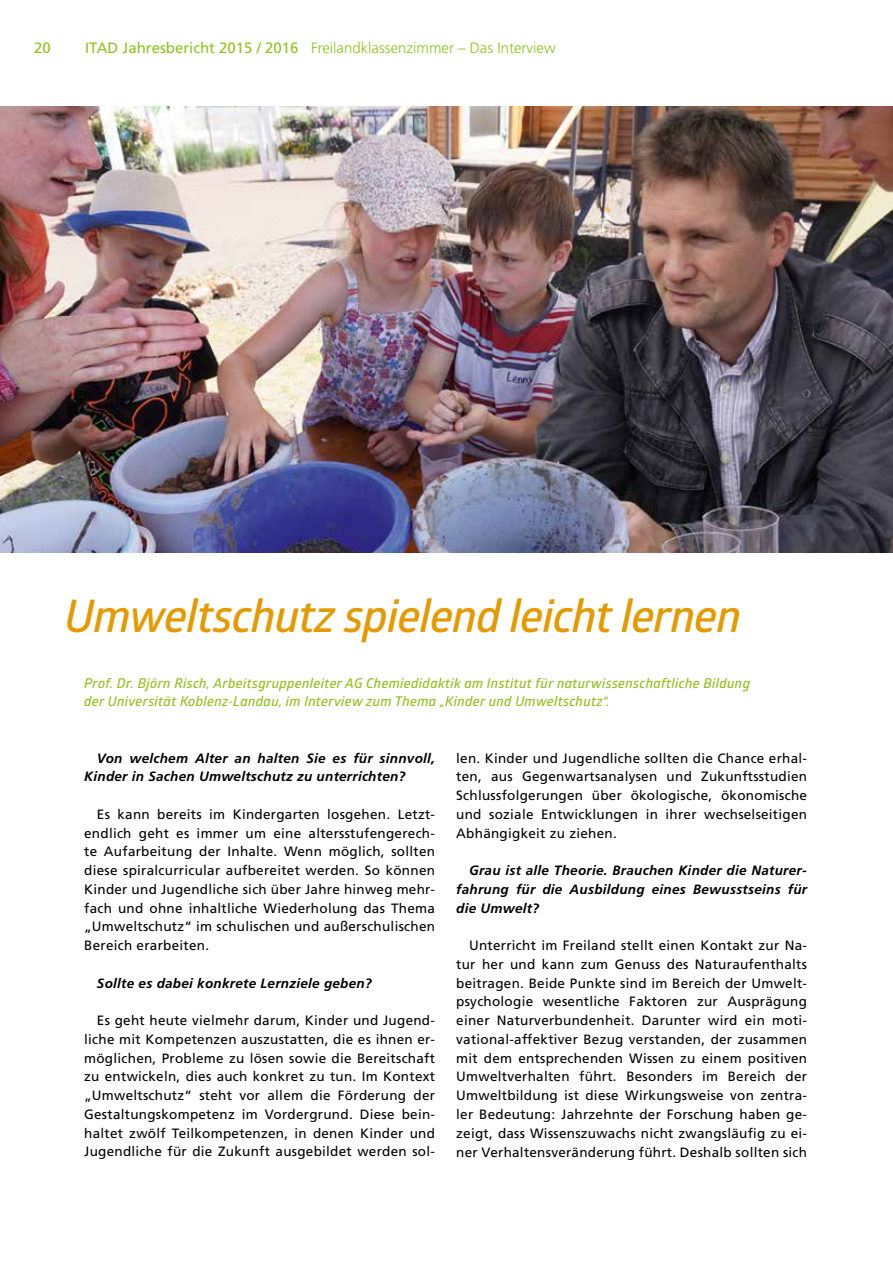
<style>
.page{position:relative;width:893px;height:1263px;background:#fff}
.page>*{position:absolute;margin:0;border:0;box-sizing:border-box;transform-origin:0 0}
.t1{font:italic 600 45px "Glober";letter-spacing:-.02em;color:#e49a00}
.t2{font:300 15px "Frutiger LT";color:#94c11c}
.t3{font:15px "Frutiger LT";color:#94c11c}
.t4{font:13.5px/18.8px "Frutiger LT";letter-spacing:.02em;color:#000;text-align:justify}
.t5{font:italic 700 13.5px/18.8px "Frutiger LT";letter-spacing:.02em;color:#000}
.t6{font:italic 600 13.5px/18.8px "Glober";letter-spacing:.02em;color:#94c11c}
.s1{font-weight:400}
</style>
<div class="page">
<img style="left:0;top:106px;width:893px;height:447px">
<p class="t3" style="left:34px;top:39px;width:18px">20</p>
<p class="t2" style="left:85px;top:39px;width:472px"><span class="s1">ITAD Jahresbericht 2015 / 2016</span> Freilandklassenzimmer – Das Interview</p>
<h1 class="t1" style="left:65px;top:584px;width:678px">Umweltschutz spielend leicht lernen</h1>
<p class="t6" style="left:84px;top:673px;width:667px">Prof. Dr. Björn Risch, Arbeitsgruppenleiter AG Chemiedidaktik am Institut für naturwissenschaftliche Bildung der Universität Koblenz-Landau, im Interview zum Thema „Kinder und Umweltschutz“.</p>
<p class="t5" style="left:84px;top:749px;width:352px;text-indent:13px">Von welchem Alter an halten Sie es für sinnvoll,<br>Kinder in Sachen Umweltschutz zu unterrichten?</p>
<p class="t4" style="left:84px;top:805px;width:352px;text-indent:13px">Es kann bereits im Kindergarten losgehen. Letzt&shy;endlich geht es immer um eine altersstufengerech&shy;te Aufarbeitung der Inhalte. Wenn möglich, sollten diese spiralcurricular aufbereitet werden. So können Kinder und Jugendliche sich über Jahre hinweg mehr&shy;fach und ohne inhaltliche Wiederholung das Thema „Umweltschutz“ im schulischen und außerschulischen Bereich erarbeiten.</p>
<p class="t5" style="left:97px;top:974px;width:276px">Sollte es dabei konkrete Lernziele geben?</p>
<p class="t4" style="left:84px;top:1011px;width:352px;text-indent:13px">Es geht heute vielmehr darum, Kinder und Jugend&shy;liche mit Kompetenzen auszustatten, die es ihnen er&shy;möglichen, Probleme zu lösen sowie die Bereitschaft zu entwickeln, dies auch konkret zu tun. Im Kontext „Umweltschutz“ steht vor allem die Förderung der Gestaltungskompetenz im Vordergrund. Diese bein&shy;haltet zwölf Teilkompetenzen, in denen Kinder und Jugendliche für die Zukunft ausgebildet werden sol-</p>
<p class="t4" style="left:456px;top:749px;width:352px">len. Kinder und Jugendliche sollten die Chance erhal&shy;ten, aus Gegenwartsanalysen und Zukunftsstudien Schlussfolgerungen über ökologische, ökonomische und soziale Entwicklungen in ihrer wechselseitigen Abhängigkeit zu ziehen.</p>
<p class="t5" style="left:456px;top:861px;width:352px;text-align:justify;text-indent:13px">Grau ist alle Theorie. Brauchen Kinder die Naturer&shy;fahrung für die Ausbildung eines Bewusstseins für die Umwelt?</p>
<p class="t4" style="left:456px;top:936px;width:352px;text-indent:13px">Unterricht im Freiland stellt einen Kontakt zur Na&shy;tur her und kann zum Genuss des Naturaufenthalts beitragen. Beide Punkte sind im Bereich der Umwelt&shy;psychologie wesentliche Faktoren zur Ausprägung einer Naturverbundenheit. Darunter wird ein moti&shy;vational-affektiver Bezug verstanden, der zusammen mit dem entsprechenden Wissen zu einem positiven Umweltverhalten führt. Besonders im Bereich der Umweltbildung ist diese Wirkungsweise von zentra&shy;ler Bedeutung: Jahrzehnte der Forschung haben ge&shy;zeigt, dass Wissenszuwachs nicht zwangsläufig zu ei&shy;ner Verhaltensveränderung führt. Deshalb sollten sich</p>
</div>
